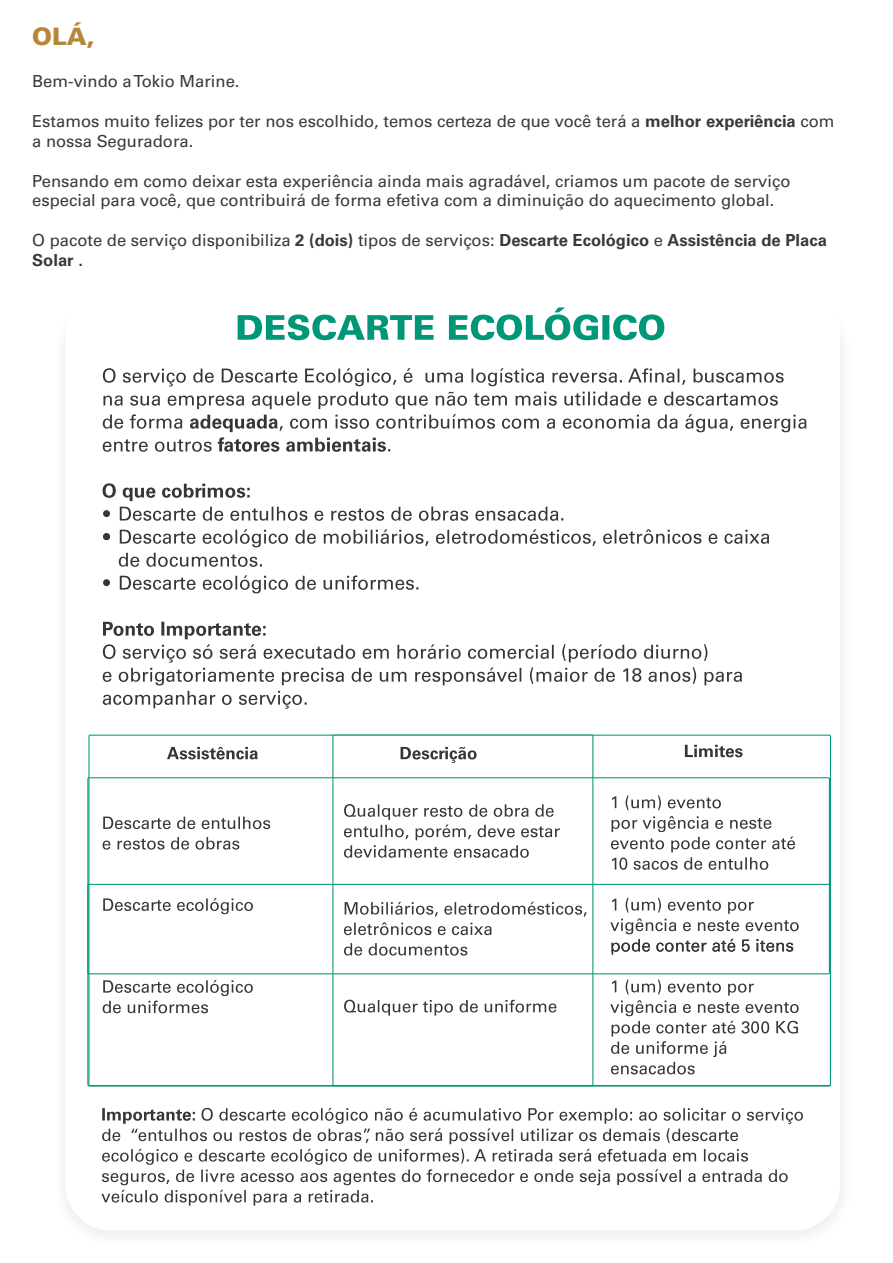
<style>
.page{position:relative;width:893px;height:1263px;background:#fff}
.page>*{position:absolute;margin:0;border:0;box-sizing:border-box;transform-origin:0 0}
.t1{font:900 24px "Univers LT Std";color:#b88638}
.t2{font:16.65px/20px "Univers LT Std";color:#373a3b}
.t3{font:700 16.65px/20px "Univers LT Std";color:#373a3b}
.s1{font-weight:700}
.s2{font-weight:400}
</style>
<div class="page">
<img style="left:66px;top:315px;width:774px;height:915px">
<img style="left:88px;top:734px;width:743px;height:149px">
<img style="left:332px;top:734px;width:261px;height:43px">
<img style="left:87px;top:777px;width:743px;height:106px">
<img style="left:87px;top:883px;width:744px;height:203px">
<img style="left:88px;top:1085px;width:742px;height:1px">
<img style="left:103px;top:368px;width:640px;height:15px">
<img style="left:103px;top:529px;width:644px;height:15px">
<img style="left:102px;top:1107px;width:681px;height:13px">
<img style="left:167px;top:746px;width:90px;height:13px">
<img style="left:103px;top:816px;width:158px;height:13px">
<img style="left:344px;top:804px;width:203px;height:13px">
<img style="left:612px;top:795px;width:150px;height:33px">
<img style="left:632px;top:938px;width:142px;height:13px">
<img style="left:400px;top:747px;width:77px;height:16px">
<img style="left:685px;top:744px;width:57px;height:13px">
<img style="left:288px;top:307px;width:376px;height:33px">
<h1 class="t1" style="left:32px;top:21px;width:64px">OLÁ,</h1>
<p class="t2" style="left:32px;top:71px;width:209px">Bem-vindo a Tokio Marine.</p>
<p class="t2" style="left:32px;top:111px;width:804px">Estamos muito felizes por ter nos escolhido, temos certeza de que você terá a <span class="s1">melhor experiência</span> com a nossa Seguradora.</p>
<p class="t2" style="left:32px;top:171px;width:760px">Pensando em como deixar esta experiência ainda mais agradável, criamos um pacote de serviço especial para você, que contribuirá de forma efetiva com a diminuição do aquecimento global.</p>
<p class="t3" style="left:32px;top:231px;width:796px"><span class="s2">O pacote de serviço disponibiliza</span> 2 (dois) <span class="s2">tipos de serviços:</span> Descarte Ecológico <span class="s2">e</span> Assistência de Placa<br>Solar .</p>
</div>
